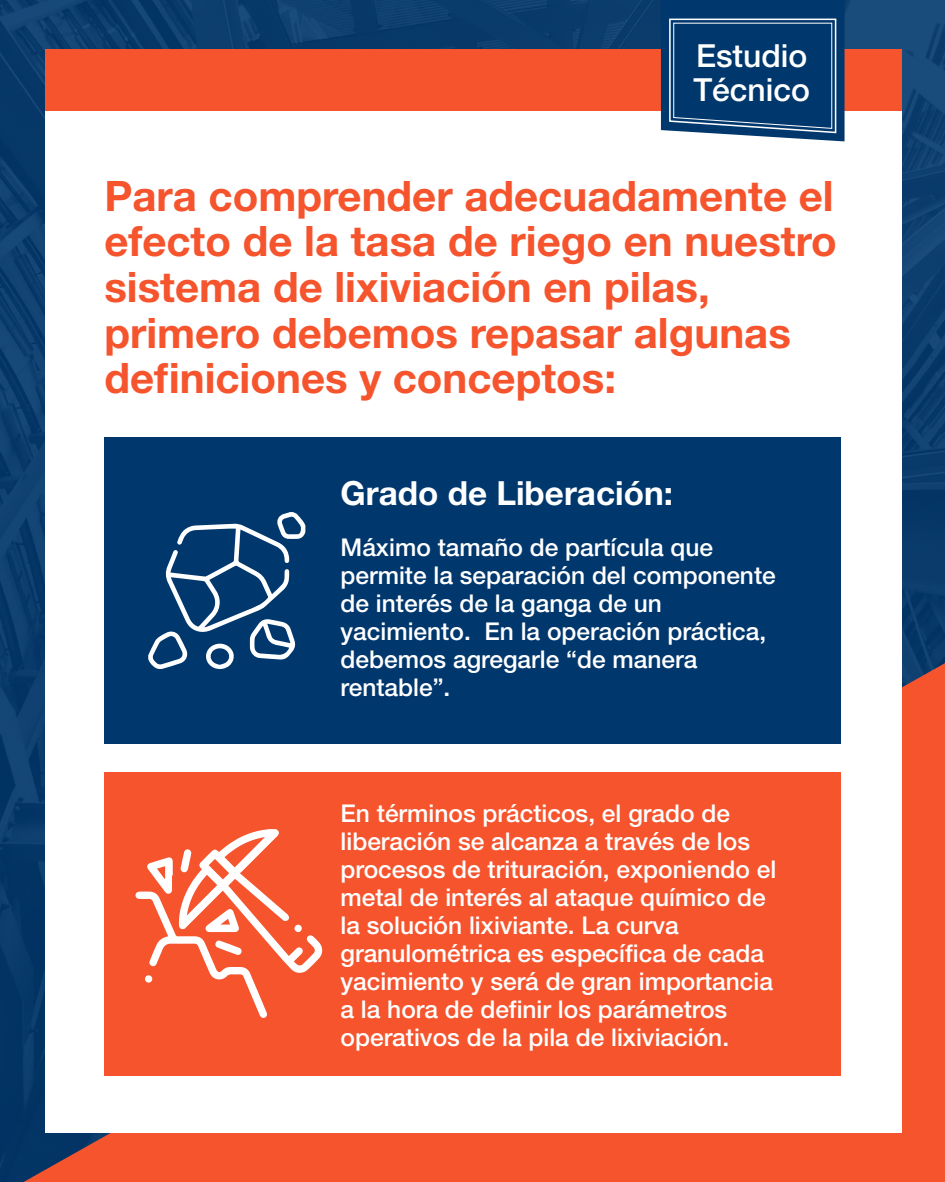
<style>
.page{position:relative;width:945px;height:1182px;background:#fff}
.page>*{position:absolute;margin:0;border:0;box-sizing:border-box;transform-origin:0 0}
.t1{font:700 42px/45.5px "Helvetica Neue";color:#f5542d}
.t2{font:700 33.25px "Helvetica Neue";color:#fff}
.t3{font:500 31.85px/33.4px "Helvetica Neue";color:#fff}
.t4{font:500 24.5px/28px "Helvetica Neue";color:#fff}
</style>
<div class="page">
<div style="left:0;top:0;width:945px;height:1181px;background:linear-gradient(to bottom,#0f4171,#033565)"></div>
<svg style="left:24px;top:663px;width:921px;height:518px;background:#cc5139"></svg>
<div style="left:45px;top:49px;width:857px;height:1083px;background:#fff"></div>
<div style="left:45px;top:49px;width:857px;height:62px;background:#f5542d"></div>
<div style="left:104px;top:437px;width:737px;height:306px;background:#00376d"></div>
<div style="left:104px;top:771px;width:737px;height:304px;background:#f5542d"></div>
<svg style="left:661px;top:0;width:184px;height:141px;background:#184a7b"></svg>
<svg style="left:148px;top:512px;width:157px;height:157px"></svg>
<svg style="left:135px;top:829px;width:188px;height:189px"></svg>
<div style="left:294px;top:924px;width:8px;height:7px;background:#fff;border-radius:50%"></div>
<div style="left:145px;top:975px;width:7px;height:7px;background:#fff;border-radius:50%"></div>
<h3 class="t3" style="left:693px;top:39px;width:118px">Estudio<br>Técnico</h3>
<h1 class="t1" style="left:104px;top:174px;width:734px">Para comprender adecuadamente el efecto de la tasa de riego en nuestro sistema de lixiviación en pilas, primero debemos repasar algunas definiciones y conceptos:</h1>
<h2 class="t2" style="left:341px;top:467px;width:334px">Grado de Liberación:</h2>
<p class="t4" style="left:341px;top:533px;width:437px">Máximo tamaño de partícula que permite la separación del componente de interés de la ganga de un yacimiento. En la operación práctica, debemos agregarle “de manera rentable”.</p>
<p class="t4" style="left:341px;top:798px;width:437px">En términos prácticos, el grado de liberación se alcanza a través de los procesos de trituración, exponiendo el metal de interés al ataque químico de la solución lixiviante. La curva granulométrica es específica de cada yacimiento y será de gran importancia a la hora de definir los parámetros operativos de la pila de lixiviación.</p>
</div>
